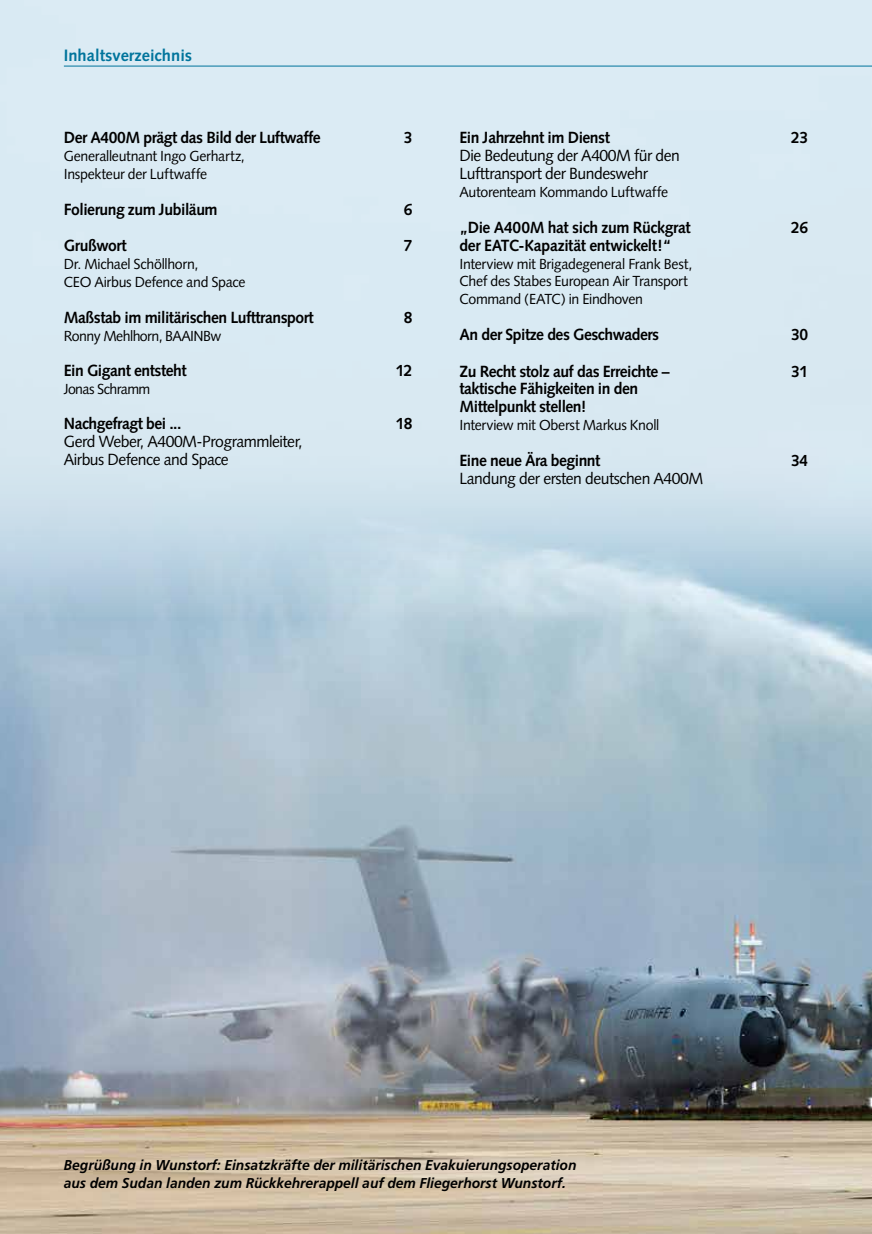
<style>
.page{position:relative;width:872px;height:1234px;background:#fff}
.page>*{position:absolute;margin:0;border:0;box-sizing:border-box;transform-origin:0 0}
.t1{font:700 16.5px "Syntax";color:#00749c}
.t2{font:700 16.2px/17.9px "Syntax";letter-spacing:-.03em;color:#000}
.t3{font:16.2px/17.9px "Syntax";letter-spacing:-.03em;color:#000}
.t4{font:14.55px/17.9px "Syntax";letter-spacing:-.025em;color:#000}
.t5{font:italic 700 14.25px/18px "Frutiger";color:#000}
</style>
<div class="page">
<img style="left:0;top:617px;width:872px;height:616px">
<svg style="left:0;top:0;width:872px;height:617px;fill:#d9eaf3"></svg>
<hr style="left:64px;top:66px;width:808px;height:1px;background:#00749c">
<p class="t1" style="left:64px;top:46px;width:130px">Inhaltsverzeichnis</p>
<p class="t2" style="left:64px;top:129px;width:258px">Der A400M prägt das Bild der Luftwaffe</p>
<p class="t2" style="left:404px;top:129px;width:10px">3</p>
<p class="t4" style="left:64px;top:147px;width:182px">Generalleutnant Ingo Gerhartz,<br>Inspekteur der Luftwaffe</p>
<p class="t2" style="left:64px;top:200px;width:155px">Folierung zum Jubiläum</p>
<p class="t2" style="left:404px;top:200px;width:10px">6</p>
<p class="t2" style="left:64px;top:237px;width:64px">Grußwort</p>
<p class="t2" style="left:404px;top:237px;width:10px">7</p>
<p class="t4" style="left:64px;top:255px;width:183px">Dr. Michael Schöllhorn,<br>CEO Airbus Defence and Space</p>
<p class="t2" style="left:64px;top:308px;width:251px">Maßstab im militärischen Lufttransport</p>
<p class="t2" style="left:404px;top:308px;width:10px">8</p>
<p class="t4" style="left:64px;top:327px;width:159px">Ronny Mehlhorn, BAAINBw</p>
<p class="t2" style="left:64px;top:361px;width:124px">Ein Gigant entsteht</p>
<p class="t2" style="left:396px;top:361px;width:18px">12</p>
<p class="t4" style="left:64px;top:379px;width:88px">Jonas Schramm</p>
<p class="t2" style="left:64px;top:415px;width:119px">Nachgefragt bei ...</p>
<p class="t2" style="left:396px;top:415px;width:18px">18</p>
<p class="t3" style="left:64px;top:432px;width:240px">Gerd Weber, A400M-Programmleiter,<br>Airbus Defence and Space</p>
<p class="t2" style="left:459px;top:129px;width:152px">Ein Jahrzehnt im Dienst</p>
<p class="t2" style="left:791px;top:129px;width:18px">23</p>
<p class="t3" style="left:459px;top:146px;width:222px">Die Bedeutung der A400M für den<br>Lufttransport der Bundeswehr</p>
<p class="t4" style="left:459px;top:183px;width:210px">Autorenteam Kommando Luftwaffe</p>
<p class="t2" style="left:459px;top:218px;width:233px">„Die A400M hat sich zum Rückgrat</p>
<p class="t2" style="left:791px;top:218px;width:18px">26</p>
<p class="t2" style="left:459px;top:236px;width:213px">der EATC-Kapazität entwickelt!“</p>
<p class="t4" style="left:459px;top:254px;width:234px">Interview mit Brigadegeneral Frank Best,<br>Chef des Stabes European Air Transport<br>Command (EATC) in Eindhoven</p>
<p class="t2" style="left:459px;top:326px;width:201px">An der Spitze des Geschwaders</p>
<p class="t2" style="left:791px;top:326px;width:18px">30</p>
<p class="t2" style="left:459px;top:362px;width:212px">Zu Recht stolz auf das Erreichte –</p>
<p class="t2" style="left:791px;top:362px;width:18px">31</p>
<p class="t2" style="left:459px;top:380px;width:180px">taktische Fähigkeiten in den<br>Mittelpunkt stellen!</p>
<p class="t4" style="left:459px;top:416px;width:201px">Interview mit Oberst Markus Knoll</p>
<p class="t2" style="left:459px;top:452px;width:142px">Eine neue Ära beginnt</p>
<p class="t2" style="left:791px;top:452px;width:18px">34</p>
<p class="t3" style="left:459px;top:469px;width:245px">Landung der ersten deutschen A400M</p>
<p class="t5" style="left:64px;top:1155px;width:514px">Begrüßung in Wunstorf: Einsatzkräfte der militärischen Evakuierungsoperation aus dem Sudan landen zum Rückkehrerappell auf dem Fliegerhorst Wunstorf.</p>
</div>
